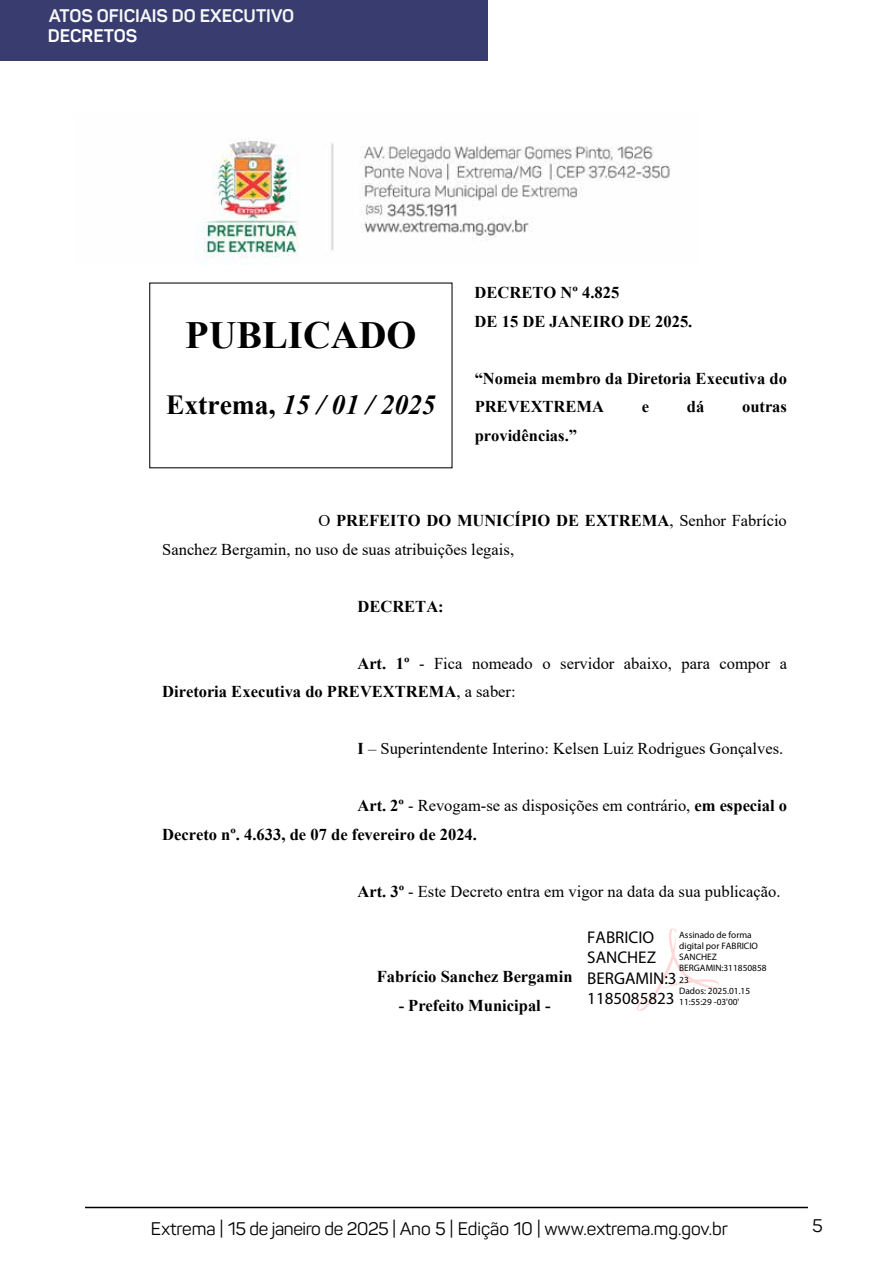
<style>
.page{position:relative;width:893px;height:1263px;background:#fff}
.page>*{position:absolute;margin:0;border:0;box-sizing:border-box;transform-origin:0 0}
.t1{font:700 38.55px "Times New Roman";color:#000}
.t2{font:italic 700 27.6px "Times New Roman";color:#000}
.t3{font:18px "Panton";color:#000}
.t4{font:700 18px "Panton";color:#f7f8f8}
.t5{font:700 18px "Panton";color:#fff}
.t6{font:16.95px/20.4px "Myriad Pro";color:#000}
.t7{font:16.5px/28.5px "Times New Roman";color:#000}
.t8{font:700 16.5px/28.7px "Times New Roman";color:#000}
.t9{font:9.3px/11.2px "Myriad Pro";color:#000}
.s1{font-style:normal}
.s2{font-weight:700}
.s3{font-weight:400}
</style>
<div class="page">
<hr style="left:85px;top:1207px;width:723px;height:1px;background:#000">
<div style="left:0;top:0;width:488px;height:61px;background:#383c6f"></div>
<img style="left:196px;top:138px;width:475px;height:127px">
<svg style="left:637px;top:928px;width:82px;height:82px"></svg>
<p class="t4" style="left:49px;top:5px;width:247px">ATOS OFICIAIS DO EXECUTIVO</p>
<p class="t5" style="left:48px;top:25px;width:91px">DECRETOS</p>
<h1 class="t1" style="left:185px;top:307px;width:233px">PUBLICADO</h1>
<h2 class="t2" style="left:166px;top:385px;width:271px"><span class="s1">Extrema,</span> 15 / 01 / 2025</h2>
<p class="t8" style="left:475px;top:278px;width:219px">DECRETO Nº 4.825<br>DE 15 DE JANEIRO DE 2025.</p>
<p class="t8" style="left:475px;top:363px;width:314px">“Nomeia membro da Diretoria Executiva do<br>PREVEXTREMA</p>
<p class="t8" style="left:642px;top:392px;width:9px">e</p>
<p class="t8" style="left:687px;top:392px;width:19px">dá</p>
<p class="t8" style="left:742px;top:392px;width:46px">outras</p>
<p class="t8" style="left:475px;top:420px;width:104px">providências.”</p>
<p class="t7" style="left:162px;top:506px;width:626px;text-indent:156px">O <span class="s2">PREFEITO DO MUNICÍPIO DE EXTREMA</span>, Senhor Fabrício<br>Sanchez Bergamin, no uso de suas atribuições legais,</p>
<p class="t8" style="left:357px;top:591px;width:88px">DECRETA:</p>
<p class="t7" style="left:162px;top:648px;width:626px;text-indent:195px"><span class="s2">Art. 1º</span> - Fica nomeado o servidor abaixo, para compor a<br><span class="s2">Diretoria Executiva do PREVEXTREMA</span>, a saber:</p>
<p class="t7" style="left:357px;top:734px;width:427px"><span class="s2">I</span> – Superintendente Interino: Kelsen Luiz Rodrigues Gonçalves.</p>
<p class="t8" style="left:162px;top:791px;width:626px;text-indent:195px">Art. 2º <span class="s3">- Revogam-se as disposições em contrário,</span> em especial o<br>Decreto nº. 4.633, de 07 de fevereiro de 2024.</p>
<p class="t7" style="left:358px;top:876px;width:425px"><span class="s2">Art. 3º</span> - Este Decreto entra em vigor na data da sua publicação.</p>
<p class="t8" style="left:377px;top:962px;width:197px">Fabrício Sanchez Bergamin</p>
<p class="t8" style="left:399px;top:991px;width:153px">- Prefeito Municipal -</p>
<p class="t6" style="left:587px;top:927px;width:91px">FABRICIO<br>SANCHEZ<br>BERGAMIN:3<br>1185085823</p>
<p class="t9" style="left:679px;top:929px;width:89px">Assinado de forma digital por FABRICIO<br>SANCHEZ<br>BERGAMIN:311850858<br>23<br>Dados: 2025.01.15<br>11:55:29 -03'00'</p>
<p class="t3" style="left:151px;top:1218px;width:579px">Extrema | 15 de janeiro de 2025 | Ano 5 | Edição 10 | www.extrema.mg.gov.br</p>
<p class="t3" style="left:812px;top:1215px;width:12px">5</p>
</div>
